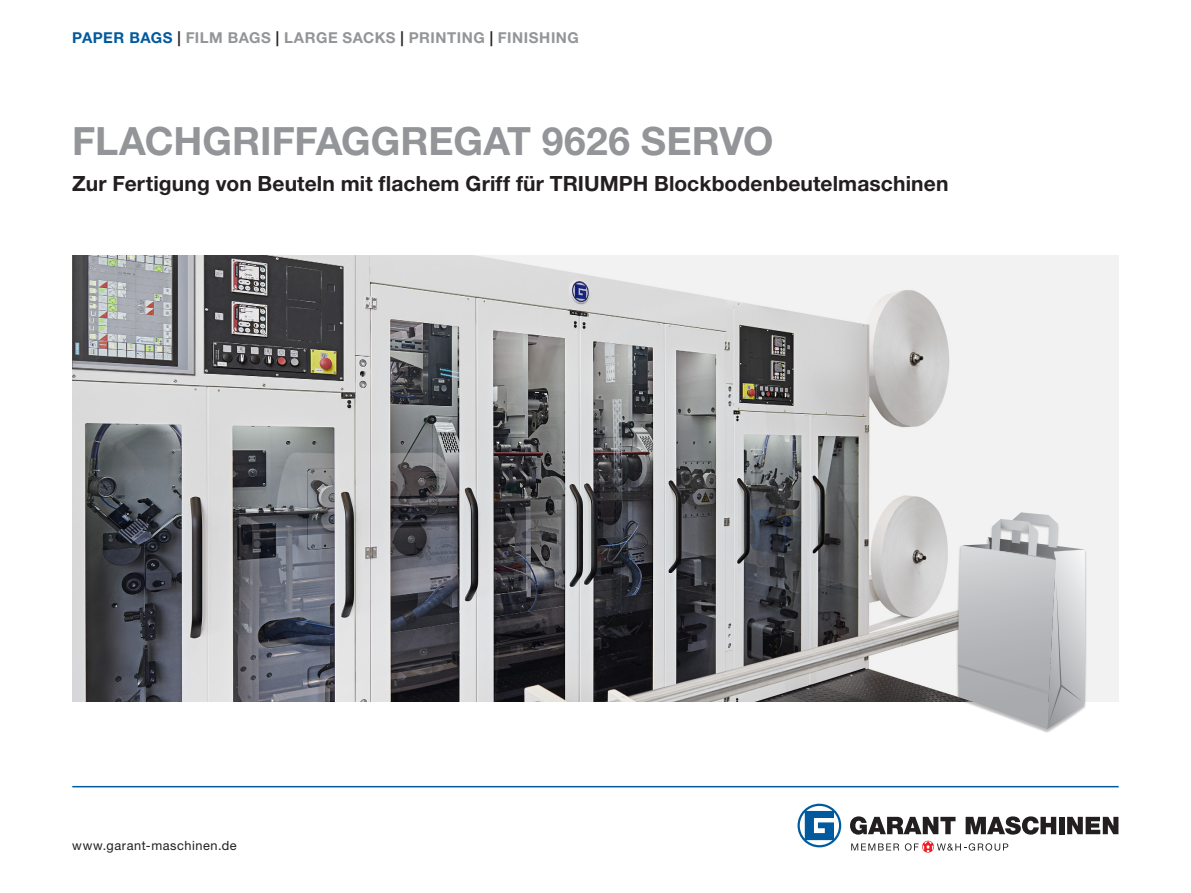
<style>
.page{position:relative;width:1191px;height:893px;background:#fff}
.page>*{position:absolute;margin:0;border:0;box-sizing:border-box;transform-origin:0 0}
.TH_Headline_26{font:700 39px "Helvetica Neue LT Std";color:#939598}
.TH_Subline_14{font:700 21px "Helvetica Neue LT Std";letter-spacing:.005em;color:#231f20}
.t1{font:700 15px "Helvetica Neue LT Std";letter-spacing:.035em;color:#939598}
.t2{font:12.75px "Helvetica Neue LT Std";letter-spacing:.045em;color:#231f20}
.s1{color:#015a9d}
.s2{color:#231f20}
</style>
<div class="page">
<hr style="left:72px;top:786px;width:1046px;height:1px;background:#015a9d">
<svg style="left:851px;top:843px;width:48px;height:7px"></svg>
<svg style="left:905px;top:841px;width:103px;height:12px"></svg>
<svg style="left:797px;top:804px;width:44px;height:43px"></svg>
<svg style="left:850px;top:816px;width:105px;height:19px"></svg>
<svg style="left:965px;top:816px;width:91px;height:19px"></svg>
<div style="left:1059px;top:817px;width:5px;height:17px;background:#231f20"></div>
<svg style="left:1067px;top:817px;width:51px;height:17px"></svg>
<img style="left:72px;top:255px;width:1046px;height:447px">
<div style="left:956px;top:513px;width:131px;height:220px;background:#231f20;opacity:.3"></div>
<svg style="left:957px;top:512px;width:129px;height:217px"></svg>
<p class="t1" style="left:72px;top:28px;width:508px"><span class="s1">PAPER BAGS</span> <span class="s2">|</span> FILM BAGS <span class="s2">|</span> LARGE SACKS <span class="s2">|</span> PRINTING <span class="s2">|</span> FINISHING</p>
<p class="TH_Headline_26" style="left:72px;top:117px;width:702px">FLACHGRIFFAGGREGAT 9626 SERVO</p>
<p class="TH_Subline_14" style="left:72px;top:171px;width:877px">Zur Fertigung von Beuteln mit flachem Griff für TRIUMPH Blockbodenbeutelmaschinen</p>
<p class="t2" style="left:72px;top:838px;width:166px">www.garant-maschinen.de</p>
</div>
